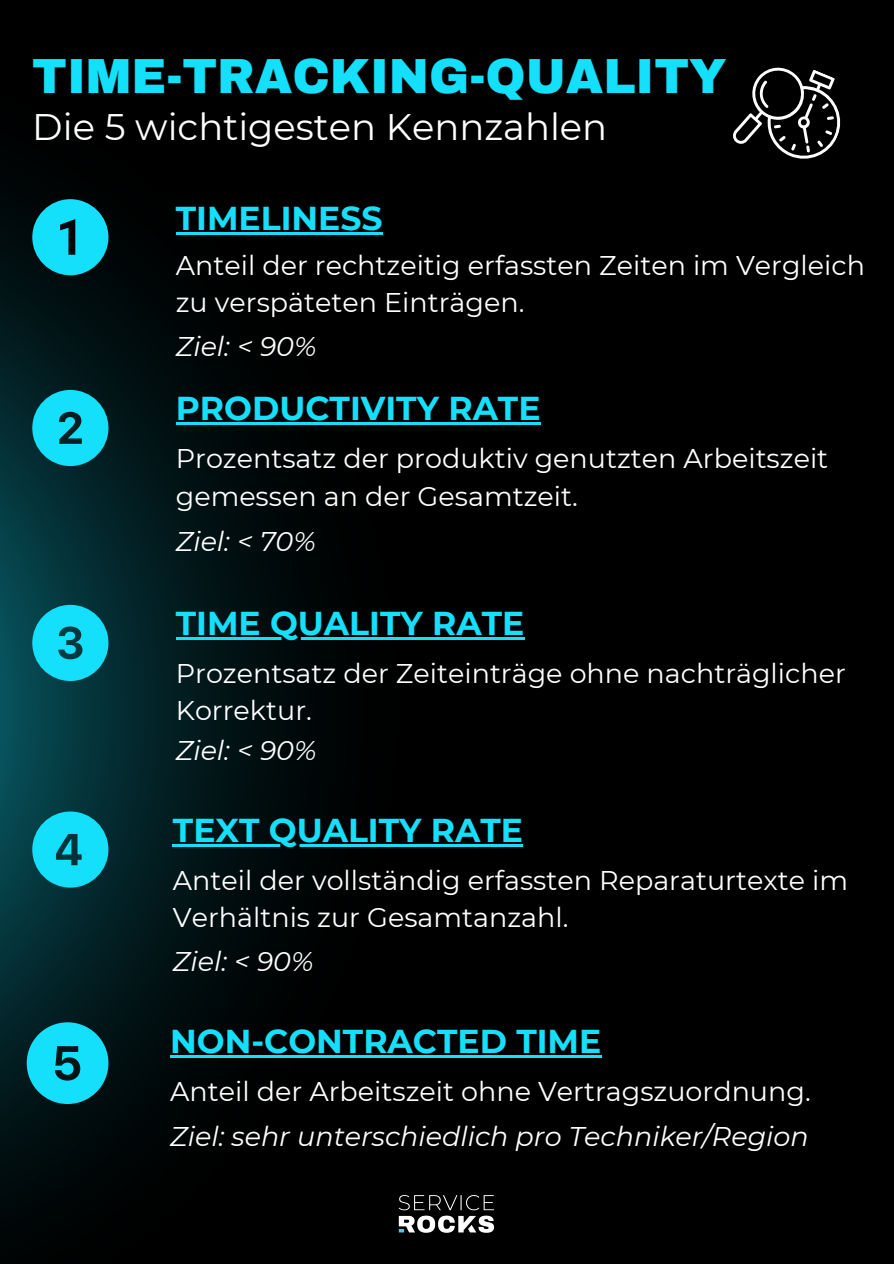
<style>
.page{position:relative;width:894px;height:1264px;background:#fff}
.page>*{position:absolute;margin:0;border:0;box-sizing:border-box;transform-origin:0 0}
.t1{font:900 48.3px "Archivo";color:#15e0fb}
.t2{font:36.9px "Montserrat";color:#fff}
.t3{font:700 33px "Montserrat";color:#15e0fb}
.t4{font:27px/37.2px "Montserrat";color:#fff}
.t5{font:italic 27px "Montserrat";color:#fff}
</style>
<div class="page">
<div style="left:0;top:0;width:893px;height:1263px;background:#000"></div>
<svg style="left:0;top:210px;width:437px;height:995px"></svg>
<img style="left:394px;top:1190px;width:100px;height:43px">
<svg style="left:32px;top:199px;width:76px;height:76px"></svg>
<svg style="left:32px;top:390px;width:76px;height:76px;background:#0faabe"></svg>
<svg style="left:32px;top:605px;width:76px;height:76px;background:#10b0c6"></svg>
<svg style="left:32px;top:811px;width:76px;height:76px;background:#10aec3"></svg>
<svg style="left:27px;top:1022px;width:81px;height:81px;background:#0fa7bb"></svg>
<svg style="left:733px;top:67px;width:108px;height:92px"></svg>
<hr style="left:176px;top:232px;width:206px;height:2px;background:#15e0fb">
<hr style="left:176px;top:422px;width:364px;height:3px;background:#15e0fb">
<hr style="left:176px;top:637px;width:348px;height:3px;background:#15e0fb">
<hr style="left:173px;top:844px;width:350px;height:2px;background:#15e0fb">
<hr style="left:170px;top:1055px;width:431px;height:2px;background:#15e0fb">
<h3 class="t1" style="left:32px;top:51px;width:695px">TIME-TRACKING-QUALITY</h3>
<p class="t2" style="left:32px;top:104px;width:576px">Die 5 wichtigesten Kennzahlen</p>
<p class="t3" style="left:176px;top:198px;width:208px">TIMELINESS</p>
<p class="t4" style="left:176px;top:246px;width:690px">Anteil der rechtzeitig erfassten Zeiten im Vergleich zu verspäteten Einträgen.</p>
<p class="t5" style="left:176px;top:329px;width:142px">Ziel: &lt; 90%</p>
<p class="t3" style="left:176px;top:388px;width:366px">PRODUCTIVITY RATE</p>
<h1 class="t4" style="left:176px;top:440px;width:653px">Prozentsatz der produktiv genutzten Arbeitszeit gemessen an der Gesamtzeit.</h1>
<p class="t5" style="left:176px;top:524px;width:141px">Ziel: &lt; 70%</p>
<h2 class="t3" style="left:176px;top:603px;width:350px">TIME QUALITY RATE</h2>
<p class="t4" style="left:176px;top:655px;width:671px">Prozentsatz der Zeiteinträge ohne nachträglicher<br>Korrektur.</p>
<p class="t5" style="left:176px;top:733px;width:142px">Ziel: &lt; 90%</p>
<h3 class="t3" style="left:173px;top:810px;width:351px">TEXT QUALITY RATE</h3>
<p class="t4" style="left:173px;top:861px;width:676px">Anteil der vollständig erfassten Reparaturtexte im<br>Verhältnis zur Gesamtanzahl.</p>
<p class="t5" style="left:173px;top:945px;width:142px">Ziel: &lt; 90%</p>
<h3 class="t3" style="left:170px;top:1020px;width:432px">NON-CONTRACTED TIME</h3>
<p class="t4" style="left:170px;top:1072px;width:641px">Anteil der Arbeitszeit ohne Vertragszuordnung.</p>
<p class="t5" style="left:170px;top:1119px;width:639px">Ziel: sehr unterschiedlich pro Techniker/Region</p>
</div>
